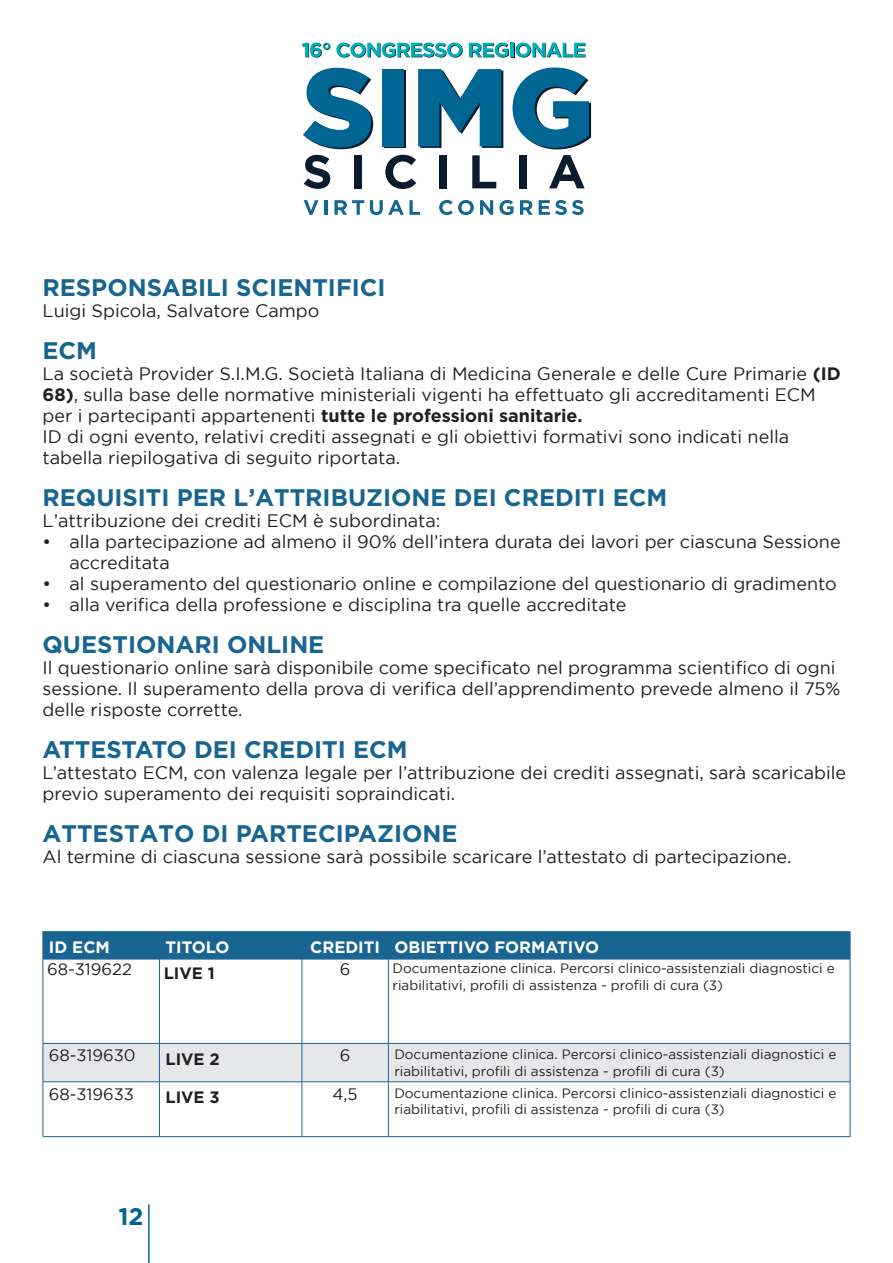
<style>
.page{position:relative;width:893px;height:1263px;background:#fff}
.page>*{position:absolute;margin:0;border:0;box-sizing:border-box;transform-origin:0 0}
.t1{font:700 24px "Gotham";color:#186591}
.t2{font:700 24px "Gotham";color:#006693}
.t3{font:18px/21px "Gotham";color:#231f20}
.t4{font:700 16.5px "Gotham";color:#fff}
.t5{font:16.5px "Gotham";color:#231f20}
.t6{font:700 16.5px "Gotham";color:#231f20}
.t7{font:13.5px/16.5px "Gotham";color:#231f20}
.s1{font-weight:700}
</style>
<div class="page">
<hr style="left:148px;top:1204px;width:2px;height:59px;background:#006693">
<div style="left:44px;top:1044px;width:806px;height:37px;background:#e6e7e9"></div>
<hr style="left:43px;top:931px;width:116px;height:1px;background:#186591">
<hr style="left:302px;top:931px;width:86px;height:1px;background:#186591">
<hr style="left:159px;top:931px;width:143px;height:1px;background:#186591">
<hr style="left:388px;top:931px;width:462px;height:1px;background:#186591">
<div style="left:43px;top:932px;width:808px;height:27px;background:#186591"></div>
<hr style="left:43px;top:959px;width:116px;height:1px;background:#186591">
<hr style="left:43px;top:959px;width:1px;height:84px;background:#186591">
<hr style="left:159px;top:959px;width:143px;height:1px;background:#186591">
<hr style="left:159px;top:959px;width:1px;height:84px;background:#186591">
<hr style="left:302px;top:959px;width:86px;height:1px;background:#186591">
<hr style="left:302px;top:959px;width:1px;height:84px;background:#186591">
<hr style="left:388px;top:959px;width:462px;height:1px;background:#186591">
<hr style="left:388px;top:959px;width:1px;height:84px;background:#186591">
<hr style="left:850px;top:959px;width:1px;height:84px;background:#186591">
<hr style="left:43px;top:1043px;width:116px;height:1px;background:#186591">
<hr style="left:43px;top:1043px;width:1px;height:38px;background:#186591">
<hr style="left:159px;top:1043px;width:143px;height:1px;background:#186591">
<hr style="left:159px;top:1043px;width:1px;height:38px;background:#186591">
<hr style="left:302px;top:1043px;width:86px;height:1px;background:#186591">
<hr style="left:302px;top:1043px;width:1px;height:38px;background:#186591">
<hr style="left:388px;top:1043px;width:462px;height:1px;background:#186591">
<hr style="left:388px;top:1043px;width:1px;height:38px;background:#186591">
<hr style="left:850px;top:1043px;width:1px;height:38px;background:#186591">
<hr style="left:43px;top:1081px;width:116px;height:1px;background:#186591">
<hr style="left:43px;top:1082px;width:1px;height:54px;background:#186591">
<hr style="left:159px;top:1081px;width:143px;height:1px;background:#186591">
<hr style="left:159px;top:1082px;width:1px;height:54px;background:#186591">
<hr style="left:302px;top:1081px;width:86px;height:1px;background:#186591">
<hr style="left:302px;top:1082px;width:1px;height:54px;background:#186591">
<hr style="left:388px;top:1081px;width:462px;height:1px;background:#186591">
<hr style="left:388px;top:1082px;width:1px;height:54px;background:#186591">
<hr style="left:850px;top:1082px;width:1px;height:54px;background:#186591">
<hr style="left:43px;top:1136px;width:116px;height:1px;background:#186591">
<hr style="left:159px;top:1136px;width:143px;height:1px;background:#186591">
<hr style="left:302px;top:1136px;width:86px;height:1px;background:#186591">
<hr style="left:388px;top:1136px;width:462px;height:1px;background:#186591">
<div style="left:384px;top:71px;width:22px;height:77px;background:linear-gradient(to bottom,#0a1a2f,#0a1a2f)"></div>
<svg style="left:303px;top:68px;width:70px;height:81px"></svg>
<div style="left:382px;top:69px;width:22px;height:77px;background:#006693"></div>
<svg style="left:418px;top:69px;width:85px;height:79px"></svg>
<svg style="left:512px;top:68px;width:79px;height:81px"></svg>
<svg style="left:302px;top:43px;width:28px;height:15px"></svg>
<svg style="left:336px;top:43px;width:127px;height:15px"></svg>
<svg style="left:469px;top:43px;width:40px;height:15px"></svg>
<hr style="left:510px;top:43px;width:4px;height:14px;background:#00afbe">
<svg style="left:515px;top:43px;width:71px;height:15px"></svg>
<svg style="left:304px;top:200px;width:14px;height:15px"></svg>
<hr style="left:324px;top:200px;width:3px;height:15px;background:#176591">
<svg style="left:334px;top:200px;width:30px;height:15px"></svg>
<svg style="left:370px;top:200px;width:50px;height:15px"></svg>
<svg style="left:439px;top:200px;width:35px;height:15px"></svg>
<svg style="left:480px;top:200px;width:13px;height:15px"></svg>
<svg style="left:499px;top:200px;width:14px;height:15px"></svg>
<svg style="left:520px;top:200px;width:13px;height:15px"></svg>
<svg style="left:539px;top:200px;width:45px;height:15px"></svg>
<svg style="left:304px;top:155px;width:26px;height:34px"></svg>
<div style="left:354px;top:155px;width:7px;height:33px;background:#0a1a2f"></div>
<svg style="left:385px;top:155px;width:31px;height:34px"></svg>
<div style="left:439px;top:155px;width:8px;height:33px;background:#0a1a2f"></div>
<svg style="left:472px;top:155px;width:24px;height:33px"></svg>
<div style="left:519px;top:155px;width:8px;height:33px;background:#0a1a2f"></div>
<svg style="left:549px;top:155px;width:36px;height:33px"></svg>
<h1 class="t1" style="left:43px;top:274px;width:345px">RESPONSABILI SCIENTIFICI</h1>
<p class="t3" style="left:43px;top:300px;width:278px">Luigi Spicola, Salvatore Campo</p>
<h1 class="t1" style="left:43px;top:337px;width:56px">ECM</h1>
<p class="t3" style="left:43px;top:363px;width:800px">La società Provider S.I.M.G. Società Italiana di Medicina Generale e delle Cure Primarie <span class="s1">(ID 68)</span>, sulla base delle normative ministeriali vigenti ha effettuato gli accreditamenti ECM per i partecipanti appartenenti <span class="s1">tutte le professioni sanitarie.<br></span>ID di ogni evento, relativi crediti assegnati e gli obiettivi formativi sono indicati nella tabella riepilogativa di seguito riportata.</p>
<h1 class="t1" style="left:43px;top:484px;width:626px">REQUISITI PER L’ATTRIBUZIONE DEI CREDITI ECM</h1>
<p class="t3" style="left:43px;top:510px;width:399px">L’attribuzione dei crediti ECM è subordinata:</p>
<p class="t3" style="left:70px;top:531px;width:773px;text-indent:-27px">• alla partecipazione ad almeno il 90% dell’intera durata dei lavori per ciascuna Sessione accreditata</p>
<p class="t3" style="left:43px;top:573px;width:796px">• al superamento del questionario online e compilazione del questionario di gradimento</p>
<p class="t3" style="left:43px;top:594px;width:585px">• alla verifica della professione e disciplina tra quelle accreditate</p>
<h1 class="t1" style="left:43px;top:631px;width:283px">QUESTIONARI ONLINE</h1>
<p class="t3" style="left:43px;top:657px;width:799px">Il questionario online sarà disponibile come specificato nel programma scientifico di ogni sessione. Il superamento della prova di verifica dell’apprendimento prevede almeno il 75% delle risposte corrette.</p>
<h1 class="t1" style="left:43px;top:736px;width:367px">ATTESTATO DEI CREDITI ECM</h1>
<p class="t3" style="left:43px;top:762px;width:805px">L’attestato ECM, con valenza legale per l’attribuzione dei crediti assegnati, sarà scaricabile previo superamento dei requisiti sopraindicati.</p>
<h1 class="t1" style="left:43px;top:820px;width:417px">ATTESTATO DI PARTECIPAZIONE</h1>
<p class="t3" style="left:43px;top:846px;width:750px">Al termine di ciascuna sessione sarà possibile scaricare l’attestato di partecipazione.</p>
<p class="t4" style="left:49px;top:938px;width:62px">ID ECM</p>
<p class="t4" style="left:165px;top:938px;width:66px">TITOLO</p>
<p class="t4" style="left:310px;top:938px;width:290px">CREDITI OBIETTIVO FORMATIVO</p>
<p class="t5" style="left:47px;top:960px;width:86px">68-319622</p>
<p class="t6" style="left:164px;top:963px;width:53px">LIVE 1</p>
<p class="t5" style="left:340px;top:960px;width:12px">6</p>
<p class="t7" style="left:393px;top:960px;width:444px">Documentazione clinica. Percorsi clinico-assistenziali diagnostici e riabilitativi, profili di assistenza - profili di cura (3)</p>
<p class="t5" style="left:49px;top:1046px;width:88px">68-319630</p>
<p class="t6" style="left:165px;top:1049px;width:56px">LIVE 2</p>
<p class="t5" style="left:340px;top:1046px;width:12px">6</p>
<p class="t7" style="left:394px;top:1046px;width:444px">Documentazione clinica. Percorsi clinico-assistenziali diagnostici e riabilitativi, profili di assistenza - profili di cura (3)</p>
<p class="t5" style="left:49px;top:1085px;width:87px">68-319633</p>
<p class="t6" style="left:165px;top:1088px;width:56px">LIVE 3</p>
<p class="t5" style="left:333px;top:1085px;width:27px">4,5</p>
<p class="t7" style="left:394px;top:1084px;width:444px">Documentazione clinica. Percorsi clinico-assistenziali diagnostici e riabilitativi, profili di assistenza - profili di cura (3)</p>
<h1 class="t2" style="left:118px;top:1202px;width:27px">12</h1>
</div>
